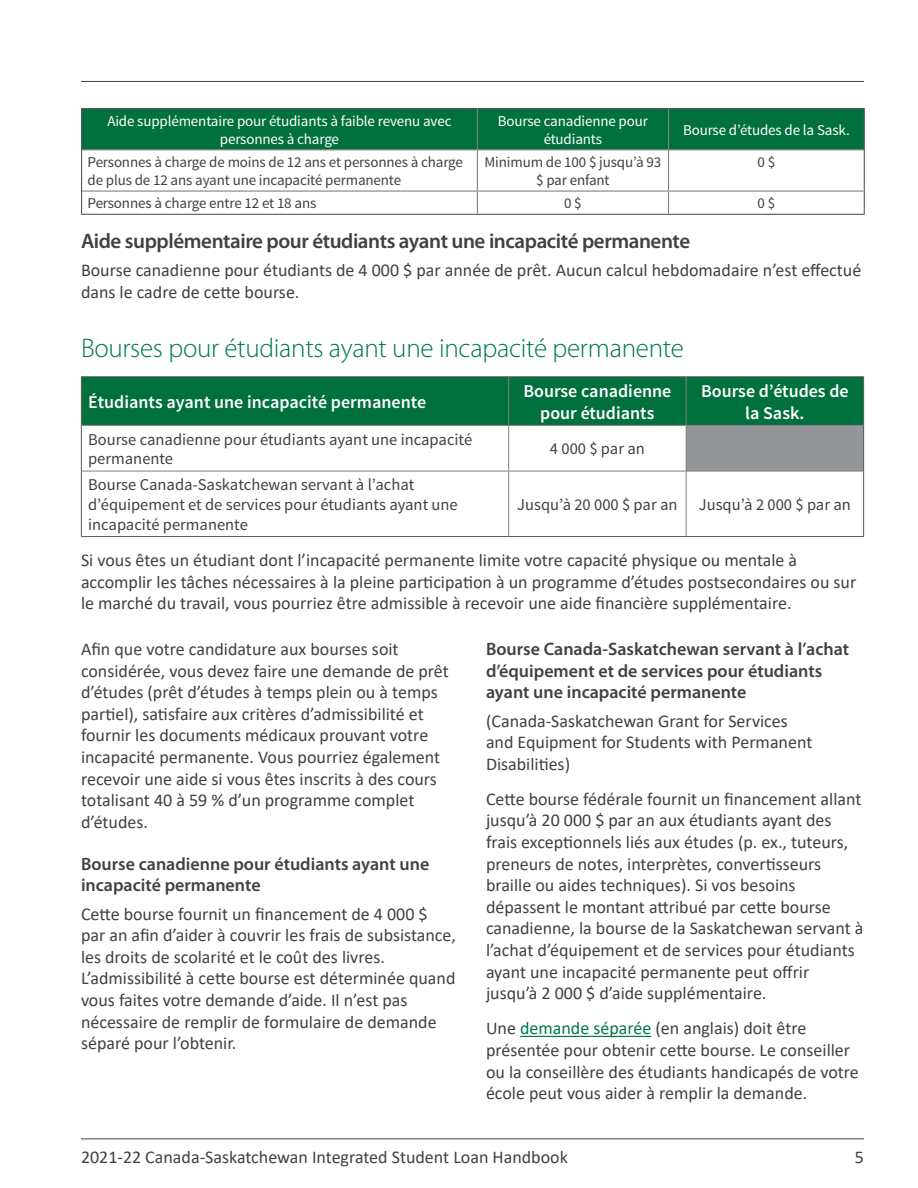
<style>
.page{position:relative;width:918px;height:1188px;background:#fff}
.page>*{position:absolute;margin:0;border:0;box-sizing:border-box;transform-origin:0 0}
.t1{font:300 27px "Myriad Pro";letter-spacing:-.01em;color:#007948}
.t2{font:600 21px "Myriad Pro";letter-spacing:-.02em;color:#414042}
.t3{font:18px/21.6px "Calibri";color:#414042}
.t4{font:600 18px/21.6px "Myriad Pro";color:#414042}
.t5{font:600 18px/21.6px "Source Sans Pro";color:#fff;text-align:center}
.t6{font:16.5px/19.8px "Source Sans Pro";color:#414042}
.t7{font:15px/18px "Source Sans Pro";letter-spacing:-.01em;color:#414042}
.t8{font:15px/18px "Source Sans Pro";letter-spacing:-.01em;color:#fff;text-align:center}
.s1{color:#007948}
</style>
<div class="page">
<hr style="left:81px;top:81px;width:783px;height:1px;background:#414042">
<hr style="left:81px;top:1138px;width:783px;height:1px;background:#414042">
<div style="left:82px;top:109px;width:782px;height:40px;background:#00703c"></div>
<hr style="left:81px;top:108px;width:396px;height:1px;background:#58595b">
<hr style="left:81px;top:109px;width:1px;height:41px;background:#58595b">
<hr style="left:477px;top:108px;width:192px;height:1px;background:#58595b">
<hr style="left:669px;top:108px;width:196px;height:1px;background:#58595b">
<hr style="left:864px;top:109px;width:1px;height:41px;background:#58595b">
<hr style="left:81px;top:150px;width:1px;height:41px;background:#58595b">
<hr style="left:864px;top:150px;width:1px;height:41px;background:#58595b">
<svg style="left:81px;top:191px;width:1px;height:23px"></svg>
<svg style="left:864px;top:191px;width:1px;height:23px"></svg>
<hr style="left:81px;top:214px;width:396px;height:1px;background:#58595b">
<hr style="left:477px;top:214px;width:192px;height:1px;background:#58595b">
<hr style="left:669px;top:214px;width:196px;height:1px;background:#58595b">
<hr style="left:477px;top:109px;width:1px;height:40px;background:#808285">
<hr style="left:668px;top:109px;width:1px;height:40px;background:#808285">
<hr style="left:82px;top:149px;width:395px;height:1px;background:#808285">
<hr style="left:477px;top:149px;width:192px;height:1px;background:#808285">
<hr style="left:477px;top:150px;width:1px;height:40px;background:#808285">
<hr style="left:669px;top:149px;width:195px;height:1px;background:#808285">
<hr style="left:668px;top:150px;width:1px;height:40px;background:#808285">
<hr style="left:82px;top:190px;width:395px;height:2px;background:#808285">
<hr style="left:477px;top:190px;width:192px;height:2px;background:#808285">
<svg style="left:477px;top:192px;width:1px;height:22px"></svg>
<hr style="left:669px;top:190px;width:195px;height:2px;background:#808285">
<svg style="left:668px;top:192px;width:1px;height:22px"></svg>
<div style="left:82px;top:377px;width:781px;height:48px;background:#00703c"></div>
<div style="left:686px;top:425px;width:178px;height:46px;background:#939598"></div>
<hr style="left:81px;top:376px;width:428px;height:1px;background:#58595b">
<hr style="left:81px;top:377px;width:1px;height:48px;background:#58595b">
<hr style="left:509px;top:376px;width:177px;height:1px;background:#58595b">
<hr style="left:686px;top:376px;width:178px;height:1px;background:#58595b">
<hr style="left:863px;top:377px;width:1px;height:48px;background:#58595b">
<hr style="left:81px;top:425px;width:1px;height:46px;background:#58595b">
<hr style="left:863px;top:425px;width:1px;height:46px;background:#58595b">
<hr style="left:81px;top:471px;width:1px;height:65px;background:#58595b">
<hr style="left:863px;top:471px;width:1px;height:65px;background:#58595b">
<hr style="left:81px;top:536px;width:428px;height:1px;background:#58595b">
<hr style="left:509px;top:536px;width:177px;height:1px;background:#58595b">
<hr style="left:686px;top:536px;width:178px;height:1px;background:#58595b">
<hr style="left:508px;top:377px;width:1px;height:48px;background:#808285">
<hr style="left:686px;top:377px;width:1px;height:48px;background:#808285">
<hr style="left:82px;top:425px;width:427px;height:1px;background:#808285">
<hr style="left:509px;top:425px;width:177px;height:1px;background:#808285">
<hr style="left:508px;top:426px;width:1px;height:45px;background:#808285">
<hr style="left:686px;top:425px;width:177px;height:1px;background:#808285">
<hr style="left:686px;top:426px;width:1px;height:45px;background:#808285">
<hr style="left:82px;top:471px;width:427px;height:1px;background:#808285">
<hr style="left:509px;top:471px;width:177px;height:1px;background:#808285">
<hr style="left:508px;top:471px;width:1px;height:65px;background:#808285">
<hr style="left:686px;top:471px;width:177px;height:1px;background:#808285">
<hr style="left:686px;top:471px;width:1px;height:65px;background:#808285">
<hr style="left:520px;top:1036px;width:131px;height:1px;background:#007948">
<p class="t8" style="left:107px;top:112px;width:346px">Aide supplémentaire pour étudiants à faible revenu avec personnes à charge</p>
<p class="t8" style="left:498px;top:112px;width:152px">Bourse canadienne pour étudiants</p>
<p class="t8" style="left:683px;top:121px;width:168px">Bourse d’études de la Sask.</p>
<p class="t7" style="left:88px;top:153px;width:377px">Personnes à charge de moins de 12 ans et personnes à charge de plus de 12 ans ayant une incapacité permanente</p>
<p class="t7" style="left:485px;top:153px;width:178px;text-align:center">Minimum de 100 $ jusqu’à 93 $ par enfant</p>
<p class="t7" style="left:758px;top:153px;width:19px">0 $</p>
<p class="t7" style="left:88px;top:195px;width:230px">Personnes à charge entre 12 et 18 ans</p>
<p class="t7" style="left:564px;top:195px;width:19px">0 $</p>
<p class="t7" style="left:758px;top:195px;width:19px">0 $</p>
<p class="t2" style="left:81px;top:227px;width:611px">Aide supplémentaire pour étudiants ayant une incapacité permanente</p>
<p class="t3" style="left:81px;top:259px;width:782px">Bourse canadienne pour étudiants de 4 000 $ par année de prêt. Aucun calcul hebdomadaire n’est effectué dans le cadre de cette bourse.</p>
<h1 class="t1" style="left:81px;top:332px;width:604px">Bourses pour étudiants ayant une incapacité permanente</h1>
<p class="t5" style="left:88px;top:392px;width:340px">Étudiants ayant une incapacité permanente</p>
<p class="t5" style="left:523px;top:381px;width:150px">Bourse canadienne pour étudiants</p>
<p class="t5" style="left:701px;top:381px;width:149px">Bourse d’études de la Sask.</p>
<p class="t6" style="left:88px;top:429px;width:386px">Bourse canadienne pour étudiants ayant une incapacité permanente</p>
<p class="t6" style="left:550px;top:439px;width:96px">4 000 $ par an</p>
<p class="t6" style="left:88px;top:475px;width:371px">Bourse Canada-Saskatchewan servant à l’achat d’équipement et de services pour étudiants ayant une incapacité permanente</p>
<p class="t6" style="left:517px;top:495px;width:162px">Jusqu’à 20 000 $ par an</p>
<p class="t6" style="left:699px;top:495px;width:154px">Jusqu’à 2 000 $ par an</p>
<p class="t3" style="left:81px;top:549px;width:777px">Si vous êtes un étudiant dont l’incapacité permanente limite votre capacité physique ou mentale à accomplir les tâches nécessaires à la pleine participation à un programme d’études postsecondaires ou sur le marché du travail, vous pourriez être admissible à recevoir une aide financière supplémentaire.</p>
<p class="t3" style="left:81px;top:638px;width:369px">Afin que votre candidature aux bourses soit considérée, vous devez faire une demande de prêt d’études (prêt d’études à temps plein ou à temps partiel), satisfaire aux critères d’admissibilité et fournir les documents médicaux prouvant votre incapacité permanente. Vous pourriez également recevoir une aide si vous êtes inscrits à des cours totalisant 40 à 59 % d’un programme complet d’études.</p>
<p class="t4" style="left:81px;top:852px;width:350px">Bourse canadienne pour étudiants ayant une incapacité permanente</p>
<p class="t3" style="left:81px;top:902px;width:377px">Cette bourse fournit un financement de 4 000 $ par an afin d’aider à couvrir les frais de subsistance, les droits de scolarité et le coût des livres.<br>L’admissibilité à cette bourse est déterminée quand vous faites votre demande d’aide. Il n’est pas nécessaire de remplir de formulaire de demande séparé pour l’obtenir.</p>
<p class="t4" style="left:486px;top:638px;width:365px">Bourse Canada-Saskatchewan servant à l’achat d’équipement et de services pour étudiants ayant une incapacité permanente</p>
<p class="t3" style="left:486px;top:709px;width:328px">(Canada-Saskatchewan Grant for Services and Equipment for Students with Permanent<br>Disabilities)</p>
<p class="t3" style="left:486px;top:788px;width:379px">Cette bourse fédérale fournit un financement allant jusqu’à 20 000 $ par an aux étudiants ayant des frais exceptionnels liés aux études (p. ex., tuteurs, preneurs de notes, interprètes, convertisseurs braille ou aides techniques). Si vos besoins dépassent le montant attribué par cette bourse canadienne, la bourse de la Saskatchewan servant à l’achat d’équipement et de services pour étudiants ayant une incapacité permanente peut offrir jusqu’à 2 000 $ d’aide supplémentaire.</p>
<p class="t3" style="left:486px;top:1017px;width:374px">Une <span class="s1">demande séparée</span> (en anglais) doit être présentée pour obtenir cette bourse. Le conseiller ou la conseillère des étudiants handicapés de votre école peut vous aider à remplir la demande.</p>
<p class="t3" style="left:81px;top:1146px;width:488px">2021-22 Canada-Saskatchewan Integrated Student Loan Handbook</p>
<p class="t3" style="left:855px;top:1146px;width:11px">5</p>
</div>
